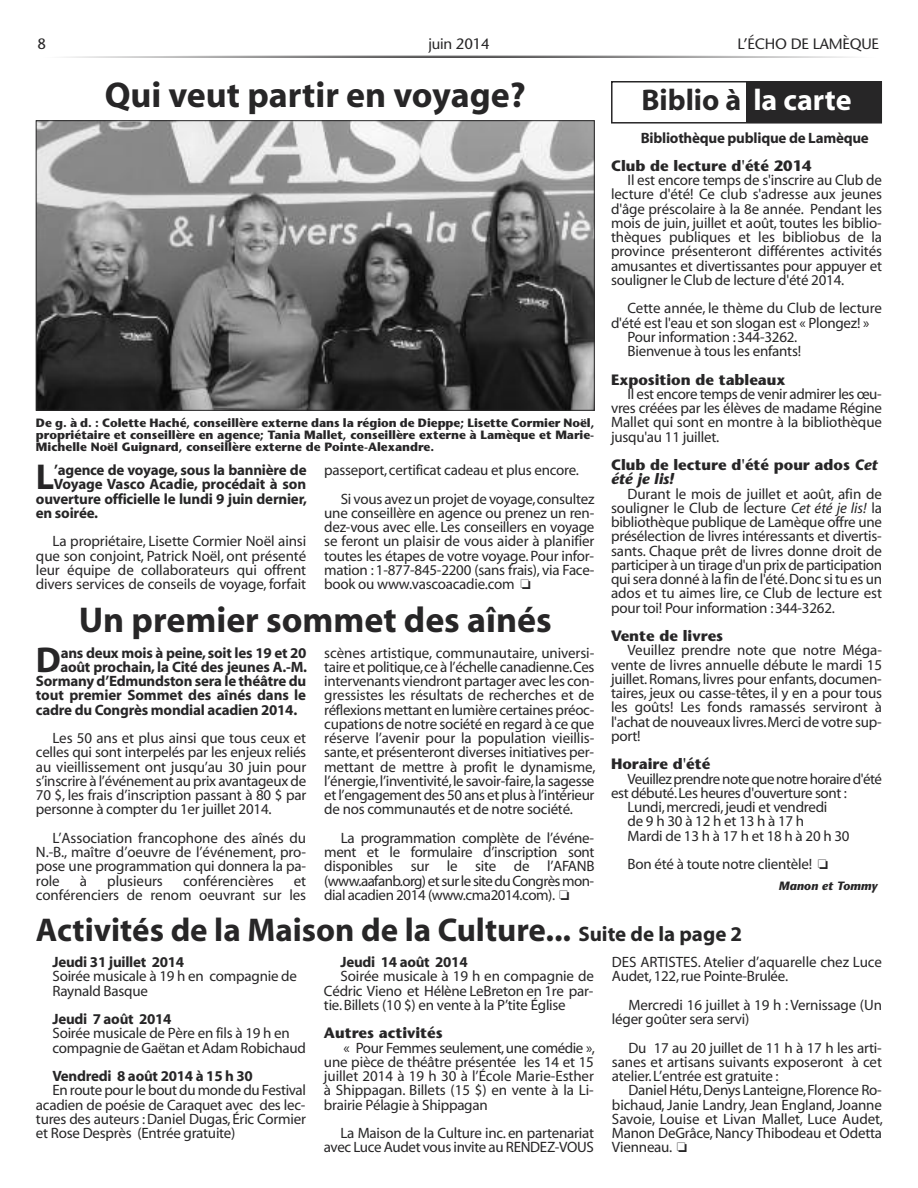
<style>
.page{position:relative;width:918px;height:1188px;background:#fff}
.page>*{position:absolute;margin:0;border:0;box-sizing:border-box;transform-origin:0 0}
.t1{font:700 36.15px "Myriad";color:#272627}
.t2{font:700 36px "Myriad";color:#272627}
.t3{font:700 33px "Myriad";color:#272627}
.t4{font:700 30px "Myriad";color:#272627}
.t5{font:15px/14.2px "Myriad";letter-spacing:-.015em;color:#272627;text-align:justify}
.t6{font:700 15px "Myriad";letter-spacing:-.015em;color:#272627}
.t7{font:700 15px/14.2px "Stone Sans";color:#272627}
.t8{font:15px "Myriad";letter-spacing:.18em;color:#272627}
.t9{font:15px "Myriad";letter-spacing:-.035em;color:#272627}
.t10{font:15px "Stone Sans";letter-spacing:-.015em;color:#272627}
.t11{font:700 12px/12px "Stone Sans";color:#272627;text-align:justify}
.t12{font:italic 700 12px "Stone Sans";color:#272627}
.s1{color:#fff}
.s2{font-style:italic}
.s3{font-size:21px}
</style>
<div class="page">
<svg style="left:73px;top:56px;width:773px;height:1px"></svg>
<img style="left:38px;top:122px;width:555px;height:287px">
<div style="left:36px;top:120px;width:559px;height:291px;border:1px solid #272627"></div>
<div style="left:747px;top:81px;width:135px;height:41px;background:#272627"></div>
<div style="left:611px;top:81px;width:271px;height:43px;border:2px solid #272627"></div>
<p class="t10" style="left:38px;top:37px;width:10px">8</p>
<p class="t10" style="left:428px;top:38px;width:63px">juin 2014</p>
<p class="t10" style="left:737px;top:38px;width:143px">L’ÉCHO DE LAMÈQUE</p>
<h2 class="t2" style="left:105px;top:81px;width:423px">Qui veut partir en voyage?</h2>
<h3 class="t4" style="left:641px;top:89px;width:212px">Biblio à <span class="s1">la carte</span></h3>
<p class="t6" style="left:641px;top:132px;width:230px">Bibliothèque publique de Lamèque</p>
<p class="t7" style="left:611px;top:160px;width:202px">Club de lecture d'été 2014</p>
<p class="t5" style="left:611px;top:174px;width:273px;text-indent:17px">Il est encore temps de s'inscrire au Club de lecture d'été! Ce club s'adresse aux jeunes d'âge préscolaire à la 8e année. Pendant les mois de juin, juillet et août, toutes les biblio&shy;thèques publiques et les bibliobus de la province présenteront différentes activités amusantes et divertissantes pour appuyer et souligner le Club de lecture d'été 2014.</p>
<p class="t5" style="left:628px;top:302px;width:256px">Cette année, le thème du Club de lecture</p>
<p class="t5" style="left:611px;top:317px;width:260px">d'été est l'eau et son slogan est « Plongez! »</p>
<p class="t5" style="left:628px;top:331px;width:171px">Pour information :344-3262.</p>
<p class="t5" style="left:628px;top:345px;width:175px">Bienvenue à tous les enfants!</p>
<p class="t7" style="left:611px;top:374px;width:176px">Exposition de tableaux</p>
<p class="t5" style="left:611px;top:388px;width:273px;text-indent:17px">Il est encore temps de venir admirer les œu&shy;vres créées par les élèves de madame Régine Mallet qui sont en montre à la bibliothèque jusqu'au 11 juillet.</p>
<p class="t7" style="left:611px;top:459px;width:268px">Club de lecture d'été pour ados <span class="s2">Cet été je lis!</span></p>
<p class="t5" style="left:611px;top:488px;width:273px;text-indent:17px">Durant le mois de juillet et août, afin de souligner le Club de lecture <span class="s2">Cet été je lis!</span> la bibliothèque publique de Lamèque offre une présélection de livres intéressants et divertis&shy;sants. Chaque prêt de livres donne droit de participer à un tirage d'un prix de participation qui sera donné à la fin de l'été.Donc si tu es un ados et tu aimes lire, ce Club de lecture est pour toi! Pour information :344-3262.</p>
<p class="t7" style="left:611px;top:630px;width:114px">Vente de livres</p>
<p class="t5" style="left:611px;top:644px;width:273px;text-indent:17px">Veuillez prendre note que notre Méga&shy;vente de livres annuelle débute le mardi 15 juillet.Romans, livres pour enfants,documen&shy;taires, jeux ou casse-têtes, il y en a pour tous les goûts! Les fonds ramassés serviront à l'achat de nouveaux livres.Merci de votre sup&shy;port!</p>
<p class="t7" style="left:611px;top:759px;width:101px">Horaire d'été</p>
<p class="t9" style="left:628px;top:773px;width:256px">Veuillez prendre note que notre horaire d'été</p>
<p class="t5" style="left:611px;top:787px;width:237px">est débuté.Les heures d'ouverture sont :</p>
<p class="t5" style="left:628px;top:801px;width:201px">Lundi,mercredi,jeudi et vendredi</p>
<p class="t8" style="left:628px;top:816px;width:178px">de9h30à12het13hà17h</p>
<p class="t8" style="left:628px;top:830px;width:224px">Mardide13hà17het18hà20h30</p>
<p class="t5" style="left:628px;top:858px;width:202px">Bon été à toute notre clientèle! □</p>
<p class="t12" style="left:778px;top:881px;width:101px">Manon et Tommy</p>
<p class="t11" style="left:36px;top:418px;width:560px">De g. à d. : Colette Haché, conseillère externe dans la région de Dieppe; Lisette Cormier Noël, propriétaire et conseillère en agence; Tania Mallet, conseillère externe à Lamèque et Marie-Michelle Noël Guignard, conseillère externe de Pointe-Alexandre.</p>
<p class="t5" style="left:341px;top:457px;width:255px;line-height:28.5px;text-indent:-17px">passeport, certificat cadeau et plus encore.<br>Si vous avez un projet de voyage,consultez</p>
<p class="t5" style="left:324px;top:507px;width:272px">une conseillère en agence ou prenez un ren&shy;dez-vous avec elle. Les conseillers en voyage se feront un plaisir de vous aider à planifier toutes les étapes de votre voyage.Pour infor&shy;mation : 1-877-845-2200 (sans frais), via Face&shy;book ou www.vascoacadie.com □</p>
<h1 class="t1" style="left:36px;top:464px;width:20px">L</h1>
<p class="t6" style="left:54px;top:464px;width:254px">’agence de voyage, sous la bannière de</p>
<p class="t6" style="left:54px;top:479px;width:254px">Voyage Vasco Acadie, procédait à son</p>
<p class="t6" style="left:36px;top:493px;width:273px">ouverture officielle le lundi 9 juin dernier,</p>
<p class="t6" style="left:36px;top:507px;width:64px">en soirée.</p>
<p class="t5" style="left:36px;top:536px;width:272px;text-indent:16px">La propriétaire, Lisette Cormier Noël ainsi que son conjoint, Patrick Noël, ont présenté leur équipe de collaborateurs qui offrent divers services de conseils de voyage, forfait</p>
<h2 class="t2" style="left:79px;top:607px;width:474px">Un premier sommet des aînés</h2>
<h1 class="t1" style="left:36px;top:646px;width:27px">D</h1>
<p class="t6" style="left:61px;top:647px;width:247px">ans deux mois à peine, soit les 19 et 20</p>
<p class="t5" style="left:324px;top:647px;width:273px">scènes artistique, communautaire, universi&shy;taire et politique,ce à l’échelle canadienne.Ces intervenants viendront partager avec les con&shy;gressistes les résultats de recherches et de réflexions mettant en lumière certaines préoc&shy;cupations de notre société en regard à ce que réserve l’avenir pour la population vieillis&shy;sante,et présenteront diverses initiatives per&shy;mettant de mettre à profit le dynamisme, l’énergie,l’inventivité,le savoir-faire,la sagesse et l’engagement des 50 ans et plus à l’intérieur de nos communautés et de notre société.</p>
<p class="t5" style="left:324px;top:832px;width:272px;text-indent:17px">La programmation complète de l’événe&shy;ment et le formulaire d’inscription sont disponibles sur le site de l’AFANB (www.aafanb.org)etsurlesiteduCongrèsmon&shy;dial acadien 2014 (www.cma2014.com). □</p>
<p class="t6" style="left:60px;top:661px;width:248px">août prochain, la Cité des jeunes A.-M.</p>
<p class="t6" style="left:36px;top:675px;width:272px">Sormany d’Edmundston sera le théâtre du</p>
<p class="t6" style="left:36px;top:690px;width:272px">tout premier Sommet des aînés dans le</p>
<p class="t6" style="left:36px;top:704px;width:263px">cadre du Congrès mondial acadien 2014.</p>
<p class="t5" style="left:36px;top:732px;width:272px;text-indent:17px">Les 50 ans et plus ainsi que tous ceux et celles qui sont interpelés par les enjeux reliés au vieillissement ont jusqu’au 30 juin pour s’inscrire à l’événement au prix avantageux de 70 $, les frais d’inscription passant à 80 $ par personne à compter du 1er juillet 2014.</p>
<p class="t5" style="left:36px;top:832px;width:272px;text-indent:17px">L’Association francophone des aînés du N.-B., maître d’oeuvre de l’événement, pro&shy;pose une programmation qui donnera la pa&shy;role</p>
<p class="t5" style="left:80px;top:875px;width:9px">à</p>
<p class="t5" style="left:107px;top:875px;width:57px">plusieurs</p>
<p class="t5" style="left:183px;top:875px;width:92px">conférencières</p>
<p class="t5" style="left:36px;top:875px;width:272px;text-align:right">et<br>conférenciers de renom oeuvrant sur les</p>
<h3 class="t3" style="left:36px;top:918px;width:708px">Activités de la Maison de la Culture... <span class="s3">Suite de la page 2</span></h3>
<p class="t6" style="left:52px;top:956px;width:133px">Jeudi 31 juillet 2014</p>
<p class="t5" style="left:52px;top:971px;width:246px">Soirée musicale à 19 h en compagnie de<br>Raynald Basque</p>
<p class="t6" style="left:52px;top:1013px;width:121px">Jeudi 7 août 2014</p>
<p class="t5" style="left:52px;top:1028px;width:255px">Soirée musicale de Père en fils à 19 h en compagnie de Gaëtan et Adam Robichaud</p>
<p class="t6" style="left:52px;top:1070px;width:202px">Vendredi 8 août 2014 à 15 h 30</p>
<p class="t5" style="left:36px;top:1085px;width:272px;text-indent:17px">En route pour le bout du monde du Festival acadien de poésie de Caraquet avec des lec&shy;tures des auteurs :Daniel Dugas, Éric Cormier et Rose Desprès (Entrée gratuite)</p>
<p class="t6" style="left:340px;top:956px;width:129px">Jeudi 14 août 2014</p>
<p class="t5" style="left:324px;top:971px;width:272px;text-indent:17px">Soirée musicale à 19 h en compagnie de Cédric Vieno et Hélène LeBreton en 1re par&shy;tie.Billets (10 $) en vente à la P’tite Église</p>
<p class="t7" style="left:324px;top:1028px;width:120px">Autres activités</p>
<p class="t5" style="left:324px;top:1042px;width:273px;text-indent:20px">« Pour Femmes seulement,une comédie », une pièce de théâtre présentée les 14 et 15 juillet 2014 à 19 h 30 à l’École Marie-Esther à Shippagan. Billets (15 $) en vente à la Li&shy;brairie Pélagie à Shippagan</p>
<p class="t5" style="left:324px;top:1127px;width:272px;text-align:right">La Maison de la Culture inc. en partenariat avec Luce Audet vous invite au RENDEZ-VOUS</p>
<p class="t5" style="left:612px;top:956px;width:272px">DES ARTISTES. Atelier d’aquarelle chez Luce<br>Audet,122,rue Pointe-Brulée.</p>
<p class="t5" style="left:612px;top:999px;width:272px;text-indent:17px">Mercredi 16 juillet à 19 h :Vernissage (Un léger goûter sera servi)</p>
<p class="t5" style="left:612px;top:1042px;width:272px;text-indent:16px">Du 17 au 20 juillet de 11 h à 17 h les arti&shy;sanes et artisans suivants exposeront à cet atelier.L’entrée est gratuite :</p>
<p class="t5" style="left:612px;top:1085px;width:273px;text-indent:17px">Daniel Hétu,Denys Lanteigne,Florence Ro&shy;bichaud, Janie Landry, Jean England, Joanne Savoie, Louise et Livan Mallet, Luce Audet, Manon DeGrâce,Nancy Thibodeau et Odetta Vienneau. □</p>
</div>
